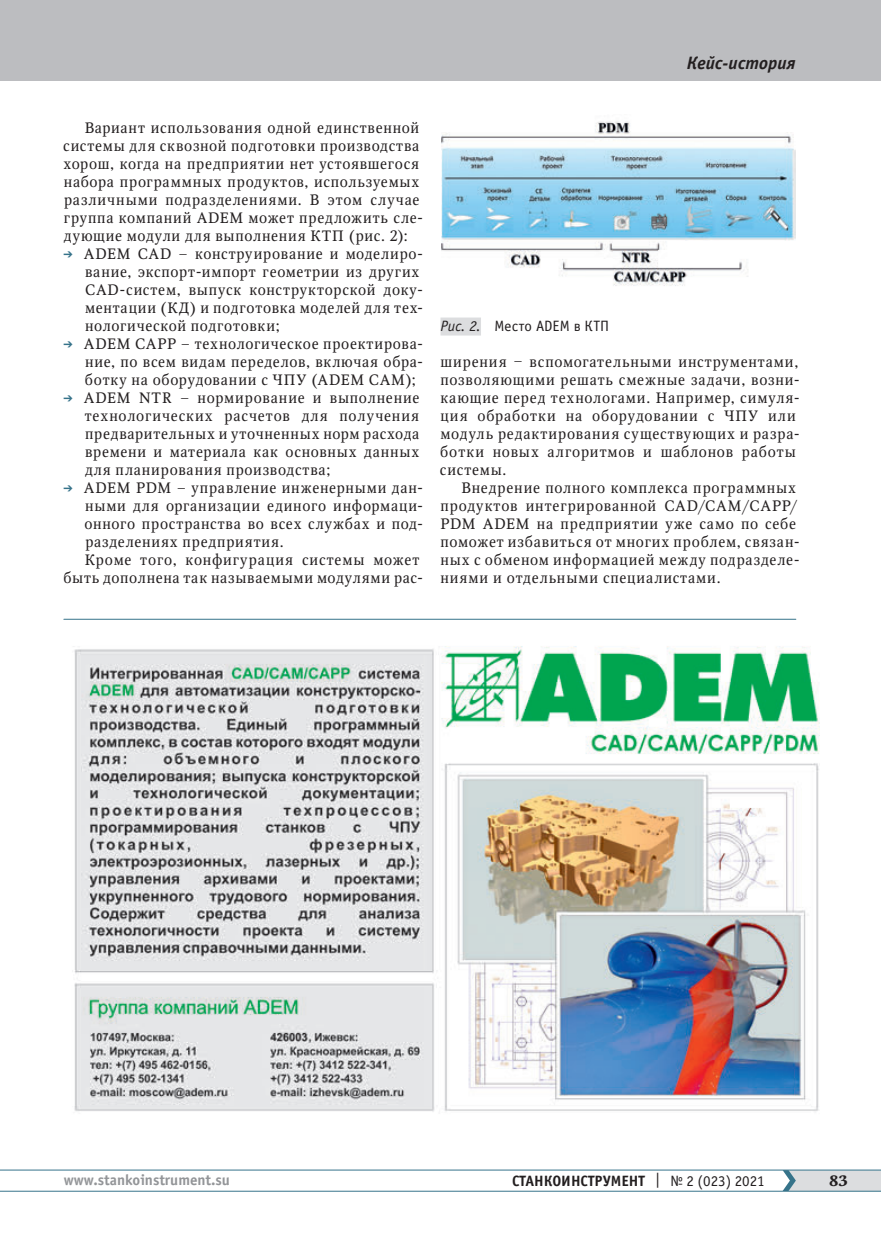
<style>
.page{position:relative;width:881px;height:1234px;background:#fff}
.page>*{position:absolute;margin:0;border:0;box-sizing:border-box;transform-origin:0 0}
.t1{font:italic 700 18px "Officina Sans C";color:#231f20}
.t2{font:15px/18px "Octava";letter-spacing:.055em;color:#231f20}
.t3{font:700 15px "Officina Sans C";color:#231f20}
.t4{font:700 15px "Officina Sans C";color:#939598}
.t5{font:15px "Officina Sans C";letter-spacing:.005em;color:#231f20}
.t6{font:700 15px "Octava";color:#231f20}
.s1{color:#36738a}
.s2{font-style:italic}
.s3{font-weight:400}
</style>
<div class="page">
<hr style="left:0;top:1190px;width:880px;height:1px;background:#36738a">
<hr style="left:0;top:1169px;width:880px;height:1px;background:#36738a">
<svg style="left:782px;top:1169px;width:98px;height:21px;background:#cdd4d8"></svg>
<div style="left:0;top:0;width:880px;height:81px;background:#bcbdc0"></div>
<img style="left:72px;top:646px;width:748px;height:466px">
<img style="left:442px;top:121px;width:353px;height:165px">
<div style="left:440px;top:317px;width:41px;height:18px;background:#dcdddf"></div>
<hr style="left:64px;top:618px;width:731px;height:1px;background:#36738a">
<p class="t1" style="left:686px;top:53px;width:111px">Кейс-история</p>
<p class="t2" style="left:63px;top:119px;width:361px;text-indent:21px">Вариант использования одной единственной системы для сквозной подготовки производства хорош, когда на предприятии нет устоявшегося набора программных продуктов, используемых различными подразделениями. В этом случае группа компаний ADEM может предложить сле&shy;дующие модули для выполнения КТП (рис. 2):</p>
<p class="t2" style="left:85px;top:245px;width:339px;text-indent:-22px"><span class="s1">➔</span> ADEM CAD – конструирование и моделиро&shy;вание, экспорт-импорт геометрии из других CAD-систем, выпуск конструкторской доку&shy;ментации (КД) и подготовка моделей для тех&shy;нологической подготовки;</p>
<p class="t2" style="left:85px;top:335px;width:339px;text-align:justify;text-indent:-21px"><span class="s1">➔</span> ADEM CAPP – технологическое проектирова&shy;ние, по всем видам переделов, включая обра&shy;ботку на оборудовании с ЧПУ (ADEM CAM);</p>
<p class="t2" style="left:85px;top:389px;width:336px;text-align:justify;text-indent:-21px"><span class="s1">➔</span> ADEM NTR – нормирование и выполнение технологических расчетов для получения предварительных и уточненных норм расхода времени и материала как основных данных для планирования производства;</p>
<p class="t2" style="left:63px;top:479px;width:361px"><span class="s1">➔</span> ADEM PDM – управление инженерными дан-</p>
<p class="t2" style="left:85px;top:497px;width:339px">ными для организации единого информаци-</p>
<p class="t2" style="left:84px;top:515px;width:340px">онного пространства во всех службах и под-</p>
<p class="t2" style="left:85px;top:533px;width:200px">разделениях предприятия.</p>
<p class="t2" style="left:85px;top:551px;width:336px">Кроме того, конфигурация системы может</p>
<p class="t2" style="left:64px;top:569px;width:361px">быть дополнена так называемыми модулями рас-</p>
<p class="t5" style="left:440px;top:318px;width:170px"><span class="s2">Рис. 2.</span> Место ADEM в КТП</p>
<p class="t2" style="left:440px;top:353px;width:361px">ширения ‒ вспомогательными инструментами, позволяющими решать смежные задачи, возни&shy;кающие перед технологами. Например, симуля&shy;ция обработки на оборудовании с ЧПУ или модуль редактирования существующих и разра&shy;ботки новых алгоритмов и шаблонов работы системы.</p>
<p class="t2" style="left:440px;top:479px;width:361px;text-indent:21px">Внедрение полного комплекса программных продуктов интегрированной CAD/CAM/CAPP/ PDM ADEM на предприятии уже само по себе поможет избавиться от многих проблем, связан&shy;ных с обменом информацией между подразделе&shy;ниями и отдельными специалистами.</p>
<p class="t4" style="left:64px;top:1171px;width:168px">www.stankoinstrument.su</p>
<p class="t3" style="left:512px;top:1171px;width:254px">СТАНКОИНСТРУМЕНТ <span class="s3">| № 2 (023) 2021</span></p>
<p class="t6" style="left:828px;top:1170px;width:20px">83</p>
</div>
